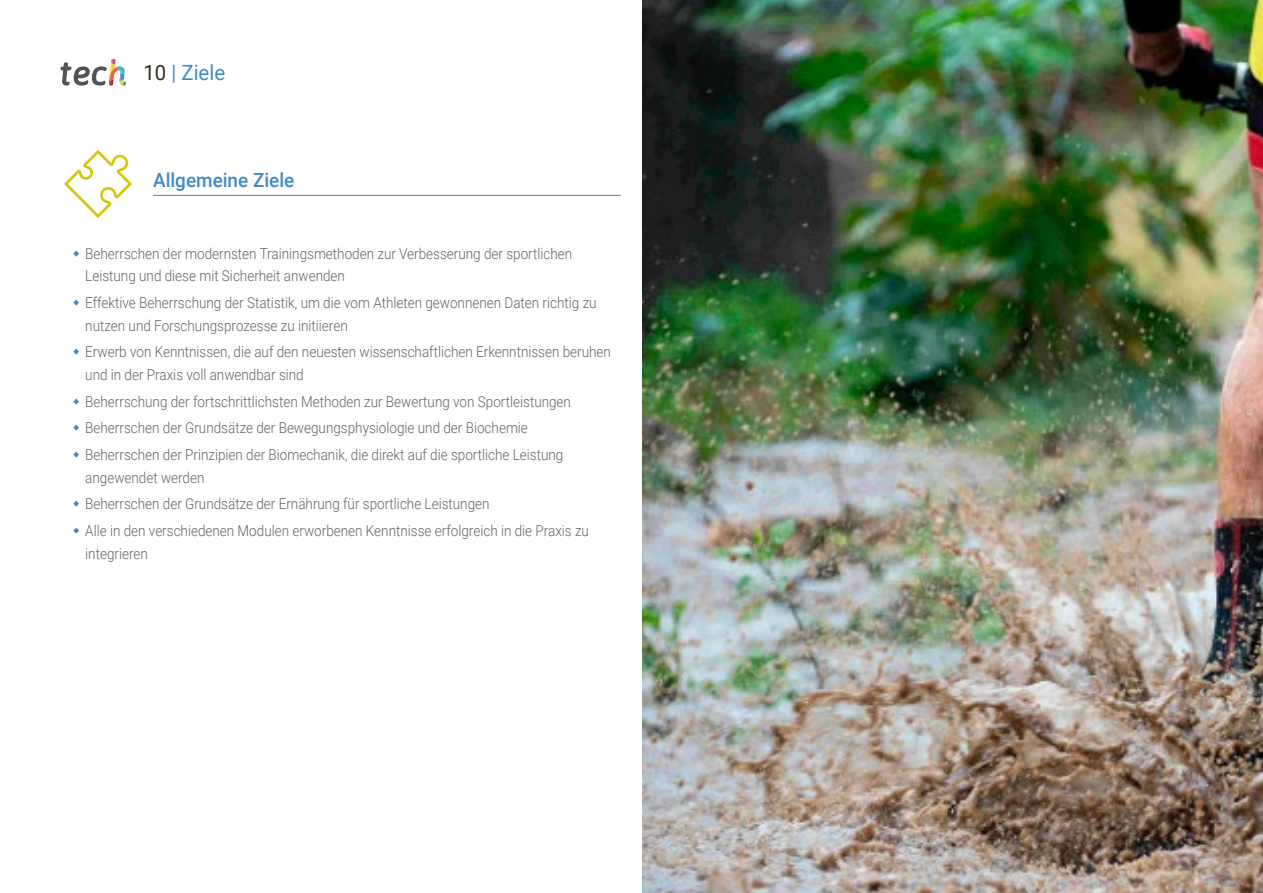
<style>
.page{position:relative;width:1263px;height:893px;background:#fff}
.page>*{position:absolute;margin:0;border:0;box-sizing:border-box;transform-origin:0 0}
.t1{font:21px "Roboto";color:#4089c5}
.t2{font:500 19.5px "Roboto";color:#4089c5}
.t3{font:300 15px/26.7px "Roboto";color:#61646a;scale:.9 1}
.s1{color:#312e20}
</style>
<div class="page">
<hr style="left:153px;top:195px;width:468px;height:1px;background:#4089c5">
<svg style="left:64px;top:150px;width:68px;height:68px"></svg>
<img style="left:642px;top:0;width:621px;height:893px">
<svg style="left:61px;top:59px;width:65px;height:27px"></svg>
<h1 class="t1" style="left:144px;top:57px;width:83px"><span class="s1">10</span> | Ziele</h1>
<h2 class="t2" style="left:153px;top:166px;width:143px">Allgemeine Ziele</h2>
<p class="t3" style="left:85px;top:242px;width:543px;line-height:22.5px">Beherrschen der modernsten Trainingsmethoden zur Verbesserung der sportlichen<br>Leistung und diese mit Sicherheit anwenden</p>
<p class="t3" style="left:85px;top:291px;width:570px;line-height:22.5px">Effektive Beherrschung der Statistik, um die vom Athleten gewonnenen Daten richtig zu nutzen und Forschungsprozesse zu initiieren</p>
<p class="t3" style="left:85px;top:340px;width:586px;line-height:22.5px">Erwerb von Kenntnissen, die auf den neuesten wissenschaftlichen Erkenntnissen beruhen und in der Praxis voll anwendbar sind</p>
<p class="t3" style="left:85px;top:387px;width:541px">Beherrschung der fortschrittlichsten Methoden zur Bewertung von Sportleistungen<br>Beherrschen der Grundsätze der Bewegungsphysiologie und der Biochemie<br>Beherrschen der Prinzipien der Biomechanik, die direkt auf die sportliche Leistung</p>
<p class="t3" style="left:85px;top:463px;width:561px">angewendet werden<br>Beherrschen der Grundsätze der Ernährung für sportliche Leistungen<br>Alle in den verschiedenen Modulen erworbenen Kenntnisse erfolgreich in die Praxis zu</p>
<p class="t3" style="left:85px;top:539px;width:71px">integrieren</p>
</div>
